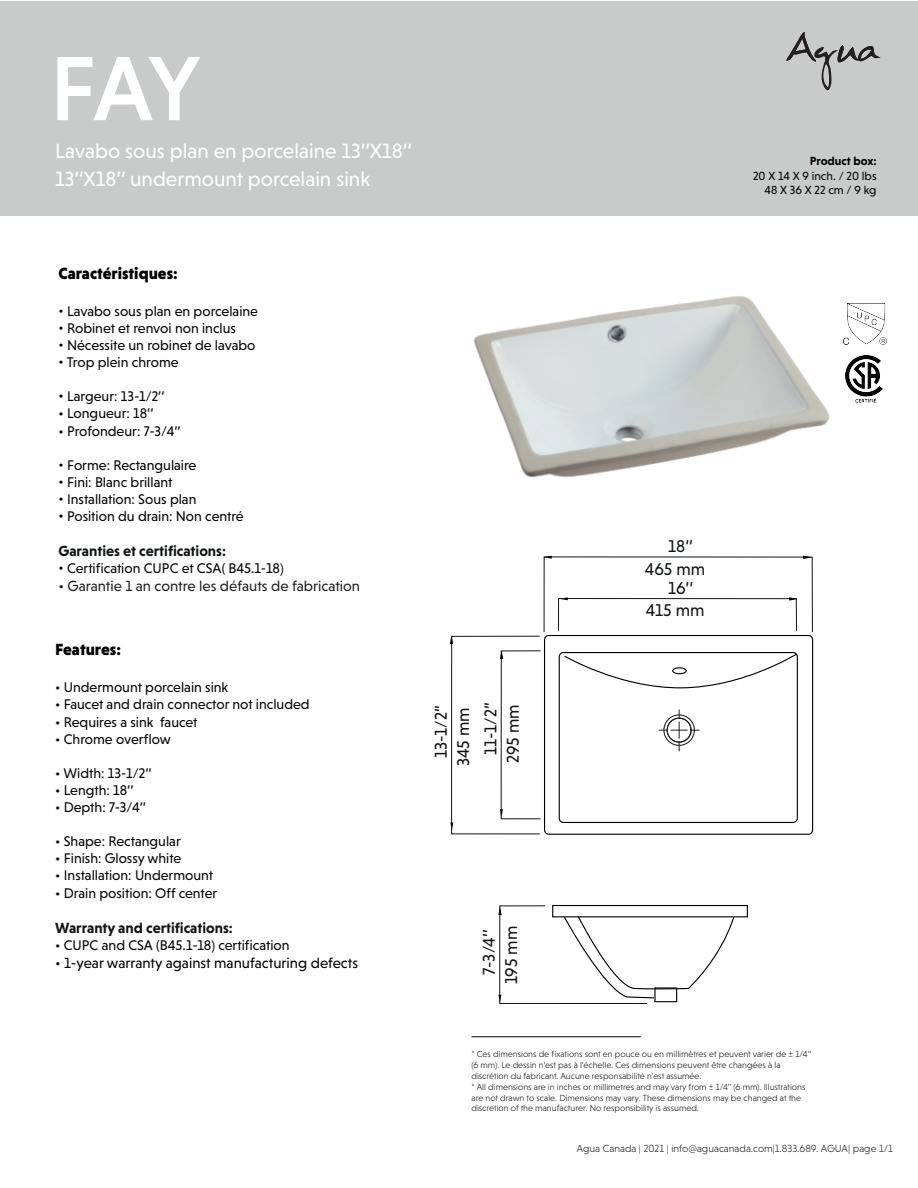
<style>
.page{position:relative;width:918px;height:1188px;background:#fff}
.page>*{position:absolute;margin:0;border:0;box-sizing:border-box;transform-origin:0 0}
.t1{font:500 93px "Niveau Grotesk";color:#fff}
.t2{font:21px/28px "Niveau Grotesk";color:#fff}
.t3{font:17.4px/22.4px "Niveau Grotesk";color:#111416;text-align:center}
.t4{font:900 16.5px "Niveau Grotesk";color:#000001}
.t5{font:700 15px "Niveau Grotesk";color:#111416}
.t6{font:15px "Niveau Grotesk";color:#000001}
.t7{font:15px "Niveau Grotesk";color:#231f20}
.t8{font:14.25px "Niveau Grotesk";color:#000001}
.t9{font:12px/14.4px "Niveau Grotesk";color:#000002;text-align:right}
.t10{font:700 12px "Niveau Grotesk";color:#000002}
.t11{font:300 10.5px "Niveau Grotesk";color:#231f20}
.t12{font:300 9px/10.8px "Niveau Grotesk";color:#111416}
.s1{font-family:"Myriad Pro"}
.s2{color:#111416}
</style>
<div class="page">
<div style="left:0;top:1px;width:918px;height:214px;background:#c9cbca"></div>
<svg style="left:786px;top:32px;width:95px;height:58px"></svg>
<hr style="left:471px;top:1037px;width:170px;height:1px;background:#000001">
<img style="left:473px;top:296px;width:357px;height:182px">
<img style="left:843px;top:303px;width:43px;height:42px">
<img style="left:846px;top:355px;width:36px;height:48px">
<div style="left:544px;top:635px;width:269px;height:200px;border:1px solid #000001;border-radius:4px"></div>
<div style="left:559px;top:652px;width:239px;height:171px;border:1px solid #000001;border-radius:4px"></div>
<svg style="left:563px;top:653px;width:234px;height:35px"></svg>
<div style="left:552px;top:905px;width:196px;height:12px;border:1px solid #000001"></div>
<div style="left:672px;top:667px;width:15px;height:7px;border:1px solid #000001;border-radius:50%"></div>
<svg style="left:659px;top:710px;width:40px;height:41px"></svg>
<div style="left:451px;top:636px;width:89px;height:198px;border:1px solid #111416"></div>
<svg style="left:450px;top:636px;width:3px;height:8px"></svg>
<svg style="left:500px;top:650px;width:3px;height:9px"></svg>
<div style="left:558px;top:598px;width:239px;height:33px;border:1px solid #111416"></div>
<svg style="left:789px;top:597px;width:9px;height:4px"></svg>
<svg style="left:803px;top:556px;width:9px;height:3px"></svg>
<svg style="left:498px;top:905px;width:237px;height:99px"></svg>
<h1 class="t1" style="left:50px;top:35px;width:152px">FAY</h1>
<h2 class="t2" style="left:55px;top:137px;width:358px">Lavabo sous plan en porcelaine 13’’X18’’<br>13’’X18’’ undermount porcelain sink</h2>
<p class="t10" style="left:810px;top:154px;width:68px">Product box:</p>
<p class="t9" style="left:753px;top:169px;width:125px">20 X 14 X 9 inch. / 20 lbs<br>48 X 36 X 22 cm / 9 kg</p>
<p class="t4" style="left:58px;top:264px;width:121px">Caractéristiques:</p>
<p class="t8" style="left:58px;top:303px;width:201px">• Lavabo sous plan en porcelaine</p>
<p class="t8" style="left:58px;top:320px;width:179px">• Robinet et renvoi non inclus</p>
<p class="t8" style="left:58px;top:337px;width:199px">• Nécessite un robinet de lavabo</p>
<p class="t8" style="left:58px;top:354px;width:122px">• Trop plein chrome</p>
<p class="t8" style="left:58px;top:388px;width:107px">• Largeur: 13-1/2’’</p>
<p class="t8" style="left:58px;top:406px;width:96px">• Longueur: 18’’</p>
<p class="t8" style="left:58px;top:423px;width:124px">• Profondeur: 7-3/4’’</p>
<p class="t8" style="left:58px;top:457px;width:139px">• Forme: Rectangulaire</p>
<p class="t8" style="left:58px;top:474px;width:115px">• Fini: Blanc brillant</p>
<p class="t8" style="left:58px;top:491px;width:140px">• Installation: Sous plan</p>
<p class="t8" style="left:58px;top:508px;width:187px">• Position du drain: Non centré</p>
<p class="t5" style="left:58px;top:542px;width:169px">Garanties et certifications:</p>
<p class="t8" style="left:58px;top:560px;width:227px">• Certification CUPC et CSA<span class="s1">(</span> B45.1-18)</p>
<p class="t7" style="left:58px;top:578px;width:303px">• Garantie 1 an contre les défauts de fabrication</p>
<p class="t4" style="left:55px;top:640px;width:67px">Features:</p>
<p class="t8" style="left:55px;top:679px;width:175px">• Undermount porcelain sink</p>
<p class="t8" style="left:55px;top:696px;width:256px">• Faucet and drain connector not included</p>
<p class="t8" style="left:55px;top:714px;width:144px">• Requires a sink faucet</p>
<p class="t8" style="left:55px;top:731px;width:117px">• Chrome overflow</p>
<p class="t8" style="left:55px;top:765px;width:98px">• Width: 13-1/2’’</p>
<p class="t8" style="left:55px;top:782px;width:80px">• Length: 18’’</p>
<p class="t8" style="left:55px;top:799px;width:92px">• Depth: 7-3/4’’</p>
<p class="t8" style="left:55px;top:833px;width:127px">• Shape: Rectangular</p>
<p class="t8" style="left:55px;top:850px;width:128px">• Finish: Glossy white</p>
<p class="t8" style="left:55px;top:867px;width:160px">• Installation: Undermount</p>
<p class="t8" style="left:55px;top:885px;width:164px">• Drain position: Off center</p>
<p class="t5" style="left:55px;top:919px;width:179px">Warranty and certifications:</p>
<p class="t8" style="left:55px;top:937px;width:236px">• CUPC and CSA <span class="s1">(</span>B45.1-18) certification</p>
<p class="t6" style="left:55px;top:954px;width:304px"><span class="s2">•</span> 1-year warranty against manufacturing defects</p>
<p class="t3" style="left:645px;top:535px;width:62px;text-align:left;text-indent:23px">18’’<br>465 mm</p>
<p class="t3" style="left:430px;top:766px;width:63px;rotate:-90deg">13-1/2’’<br>345 mm</p>
<p class="t3" style="left:479px;top:763px;width:63px;rotate:-90deg">11-1/2’’<br>295 mm</p>
<p class="t3" style="left:478px;top:984px;width:60px;rotate:-90deg">7-3/4’’<br>195 mm</p>
<p class="t3" style="left:646px;top:577px;width:60px;text-align:left;text-indent:22px">16’’<br>415 mm</p>
<p class="t12" style="left:471px;top:1049px;width:341px">* Ces dimensions de fixations sont en pouce ou en millimètres et peuvent varier de ± 1/4’’ (6 mm). Le dessin n’est pas à l’échelle. Ces dimensions peuvent être changées à la discrétion du fabricant. Aucune responsabilité n'est assumée.<br>* All dimensions are in inches or millimetres and may vary from ± 1/4’’ (6 mm). Illustrations are not drawn to scale. Dimensions may vary. These dimensions may be changed at the discretion of the manufacturer. No responsibility is assumed.</p>
<p class="t11" style="left:577px;top:1143px;width:317px">Agua Canada | 2021 | info@aguacanada.com|1.833.689. AGUA| page 1/1</p>
</div>
